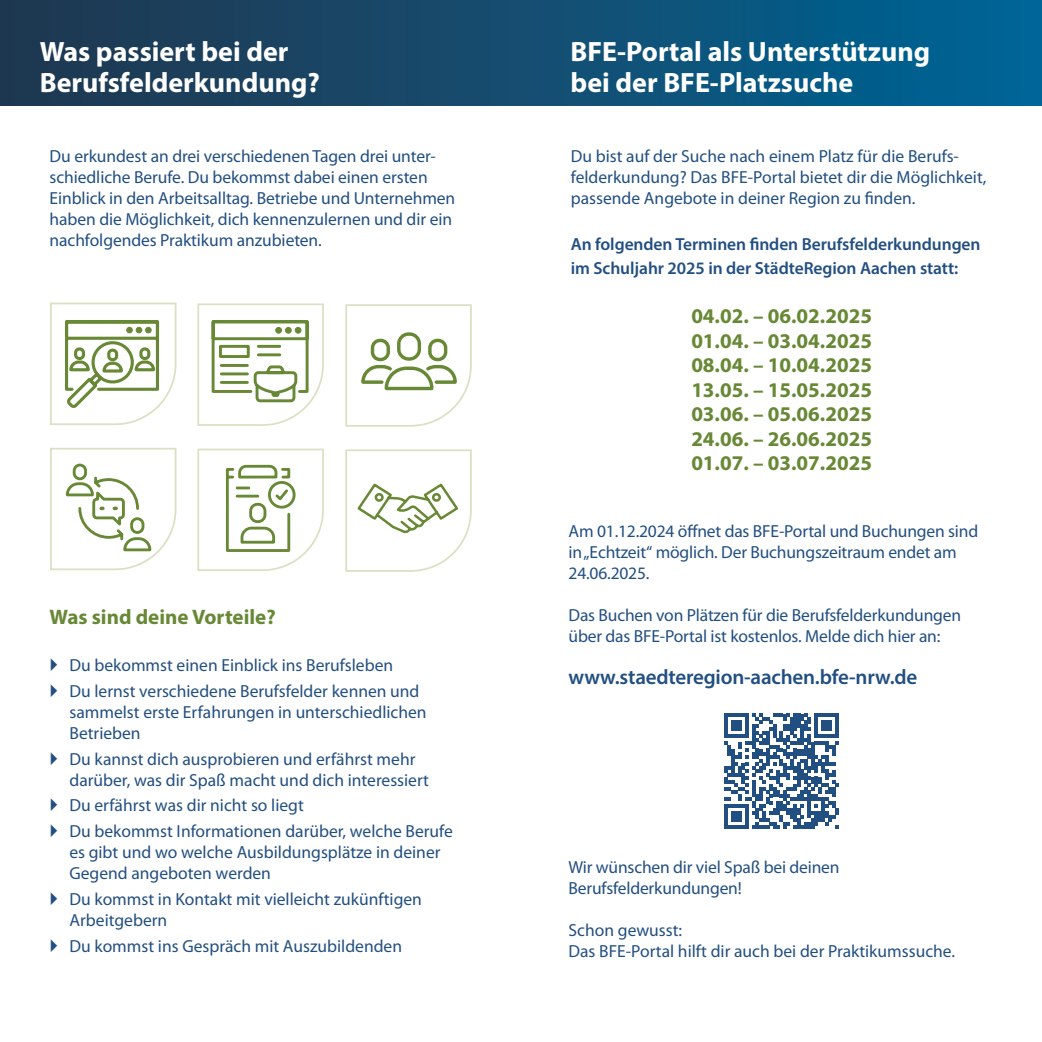
<style>
.page{position:relative;width:1042px;height:1042px;background:#fff}
.page>*{position:absolute;margin:0;border:0;box-sizing:border-box;transform-origin:0 0}
.t1{font:700 28px "Myriad Pro";color:#fff}
.t2{font:700 21px "Myriad Pro";color:#678834}
.t3{font:600 21px "Myriad Pro";letter-spacing:-.01em;color:#224f81}
.t4{font:17.5px/21px "Myriad Pro";color:#224f81}
.t5{font:600 17.5px/24.5px "Myriad Pro";letter-spacing:-.005em;color:#224f81}
</style>
<div class="page">
<div style="left:0;top:0;width:1042px;height:106px;background:linear-gradient(to right,#23364e,#006496)"></div>
<svg style="left:724px;top:713px;width:115px;height:116px"></svg>
<svg style="left:50px;top:302px;width:127px;height:123px"></svg>
<svg style="left:197px;top:303px;width:127px;height:123px"></svg>
<svg style="left:197px;top:448px;width:127px;height:123px"></svg>
<svg style="left:50px;top:447px;width:127px;height:124px"></svg>
<svg style="left:345px;top:449px;width:127px;height:123px"></svg>
<svg style="left:345px;top:304px;width:127px;height:123px"></svg>
<p class="t1" style="left:40px;top:33px;width:250px">Was passiert bei der</p>
<p class="t1" style="left:40px;top:64px;width:282px">Berufsfelderkundung?</p>
<p class="t4" style="left:50px;top:146px;width:407px">Du erkundest an drei verschiedenen Tagen drei unter&shy;schiedliche Berufe. Du bekommst dabei einen ersten Einblick in den Arbeitsalltag. Betriebe und Unternehmen haben die Möglichkeit, dich kennenzulernen und dir ein nachfolgendes Praktikum anzubieten.</p>
<p class="t2" style="left:50px;top:603px;width:228px">Was sind deine Vorteile?</p>
<p class="t4" style="left:69px;top:654px;width:325px">Du bekommst einen Einblick ins Berufsleben</p>
<p class="t4" style="left:69px;top:680px;width:359px">Du lernst verschiedene Berufsfelder kennen und sammelst erste Erfahrungen in unterschiedlichen<br>Betrieben</p>
<p class="t4" style="left:69px;top:748px;width:361px">Du kannst dich ausprobieren und erfährst mehr darüber, was dir Spaß macht und dich interessiert</p>
<p class="t4" style="left:69px;top:795px;width:236px">Du erfährst was dir nicht so liegt</p>
<p class="t4" style="left:69px;top:821px;width:385px">Du bekommst Informationen darüber, welche Berufe es gibt und wo welche Ausbildungsplätze in deiner<br>Gegend angeboten werden</p>
<p class="t4" style="left:69px;top:889px;width:354px">Du kommst in Kontakt mit vielleicht zukünftigen<br>Arbeitgebern</p>
<p class="t4" style="left:69px;top:936px;width:334px">Du kommst ins Gespräch mit Auszubildenden</p>
<p class="t1" style="left:570px;top:33px;width:361px">BFE-Portal als Unterstützung</p>
<p class="t1" style="left:570px;top:64px;width:284px">bei der BFE-Platzsuche</p>
<p class="t4" style="left:571px;top:146px;width:417px">Du bist auf der Suche nach einem Platz für die Berufs&shy;felderkundung? Das BFE-Portal bietet dir die Möglichkeit, passende Angebote in deiner Region zu finden.</p>
<p class="t5" style="left:571px;top:231px;width:411px">An folgenden Terminen finden Berufsfelderkundungen im Schuljahr 2025 in der StädteRegion Aachen statt:</p>
<p class="t2" style="left:691px;top:302px;width:182px">04.02. – 06.02.2025</p>
<p class="t2" style="left:691px;top:327px;width:182px">01.04. – 03.04.2025</p>
<p class="t2" style="left:691px;top:351px;width:182px">08.04. – 10.04.2025</p>
<p class="t2" style="left:691px;top:376px;width:182px">13.05. – 15.05.2025</p>
<p class="t2" style="left:691px;top:400px;width:182px">03.06. – 05.06.2025</p>
<p class="t2" style="left:691px;top:425px;width:182px">24.06. – 26.06.2025</p>
<p class="t2" style="left:691px;top:449px;width:182px">01.07. – 03.07.2025</p>
<p class="t4" style="left:568px;top:520px;width:411px">Am 01.12.2024 öffnet das BFE-Portal und Buchungen sind in „Echtzeit“ möglich. Der Buchungszeitraum endet am<br>24.06.2025.</p>
<p class="t4" style="left:568px;top:604px;width:394px">Das Buchen von Plätzen für die Berufsfelderkundungen über das BFE-Portal ist kostenlos. Melde dich hier an:</p>
<p class="t3" style="left:568px;top:663px;width:350px">www.staedteregion-aachen.bfe-nrw.de</p>
<p class="t4" style="left:568px;top:856px;width:272px">Wir wünschen dir viel Spaß bei deinen</p>
<p class="t4" style="left:568px;top:877px;width:175px">Berufsfelderkundungen!</p>
<p class="t4" style="left:568px;top:919px;width:115px">Schon gewusst:</p>
<p class="t4" style="left:568px;top:940px;width:388px">Das BFE-Portal hilft dir auch bei der Praktikumssuche.</p>
</div>
